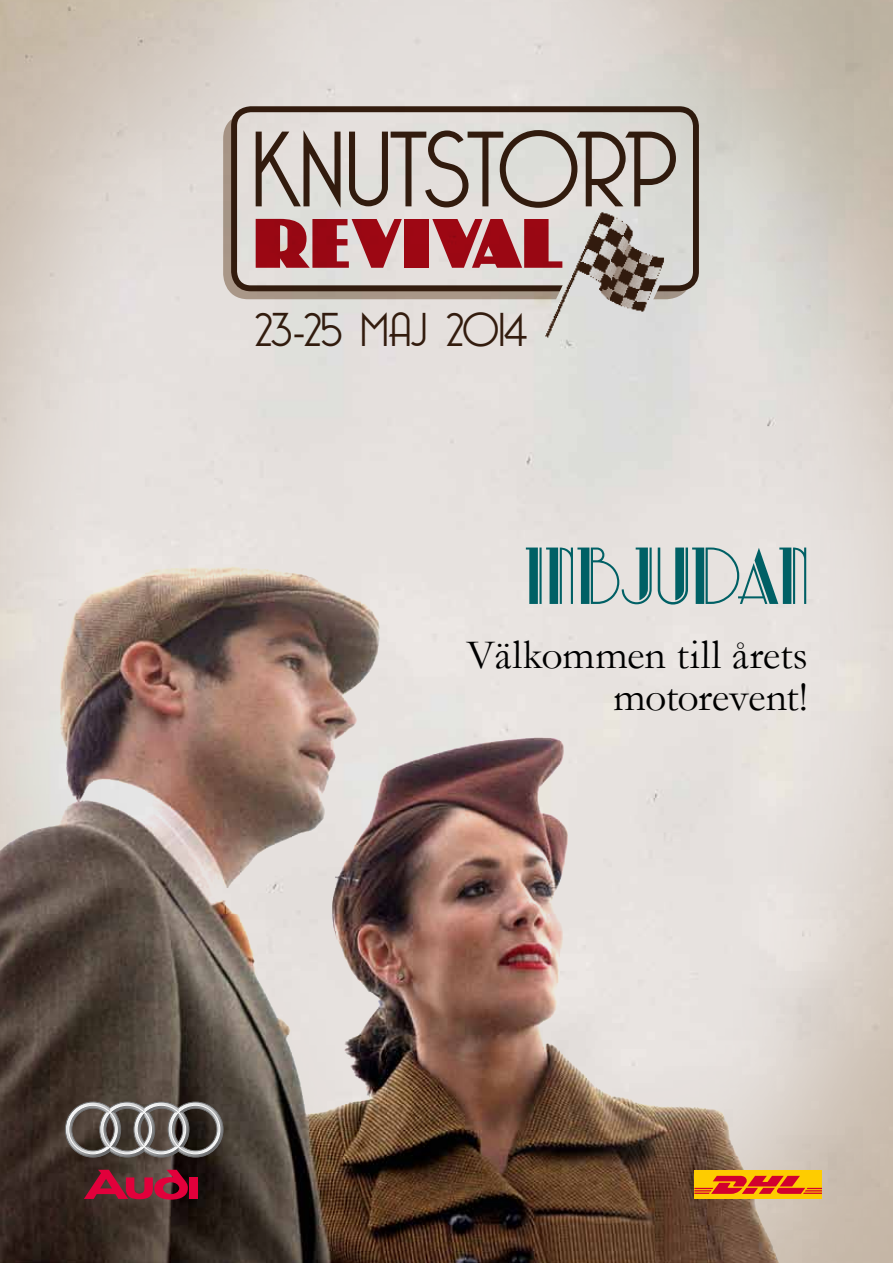
<style>
.page{position:relative;width:893px;height:1263px;background:#fff}
.page>*{position:absolute;margin:0;border:0;box-sizing:border-box;transform-origin:0 0}
.t1{font:300 104.4px "Bellerose";letter-spacing:-.035em;color:#392011}
.t2{font:75px "Park Lane NF";letter-spacing:.005em;color:#006065}
.t3{font:63.6px "Coliseo";letter-spacing:-.025em;color:#af0917}
.t4{font:300 46.35px "Bellerose";letter-spacing:-.005em;color:#392011}
.t5{font:42px/42px "Garamond";letter-spacing:-.01em;color:#000;text-align:right}
</style>
<div class="page">
<img style="left:0;top:0;width:893px;height:1263px">
<svg style="left:223px;top:113px;width:469px;height:186px;background:#a49384"></svg>
<div style="left:234px;top:109px;width:462px;height:179px;background:#e2dedb;border-radius:17px"></div>
<div style="left:231px;top:106px;width:468px;height:185px;border:6px solid #392011;border-radius:17px"></div>
<img style="left:541px;top:212px;width:123px;height:132px">
<svg style="left:84px;top:1170px;width:104px;height:29px;background:#931c36"></svg>
<div style="left:189px;top:1177px;width:9px;height:22px;background:#e2003b"></div>
<svg style="left:65px;top:1102px;width:158px;height:55px;background:#6c6662"></svg>
<div style="left:103px;top:1105px;width:49px;height:49px;border:1px solid #fff;border-radius:50%"></div>
<div style="left:137px;top:1105px;width:49px;height:49px;border:1px solid #fff;border-radius:50%"></div>
<div style="left:171px;top:1105px;width:49px;height:49px;border:1px solid #fff;border-radius:50%"></div>
<div style="left:68px;top:1105px;width:50px;height:49px;border:1px solid #fff;border-radius:50%"></div>
<div style="left:694px;top:1171px;width:128px;height:28px;background:#fecc00"></div>
<svg style="left:694px;top:1176px;width:128px;height:18px"></svg>
<h1 class="t1" style="left:252px;top:110px;width:427px">KNUTSTORP</h1>
<h3 class="t3" style="left:256px;top:209px;width:312px">REVIVAL</h3>
<p class="t4" style="left:254px;top:304px;width:275px">23-25 MAJ 2014</p>
<h2 class="t2" style="left:524px;top:535px;width:285px">INBJUDAN</h2>
<p class="t5" style="left:467px;top:634px;width:343px">Välkommen till årets motorevent!</p>
</div>
